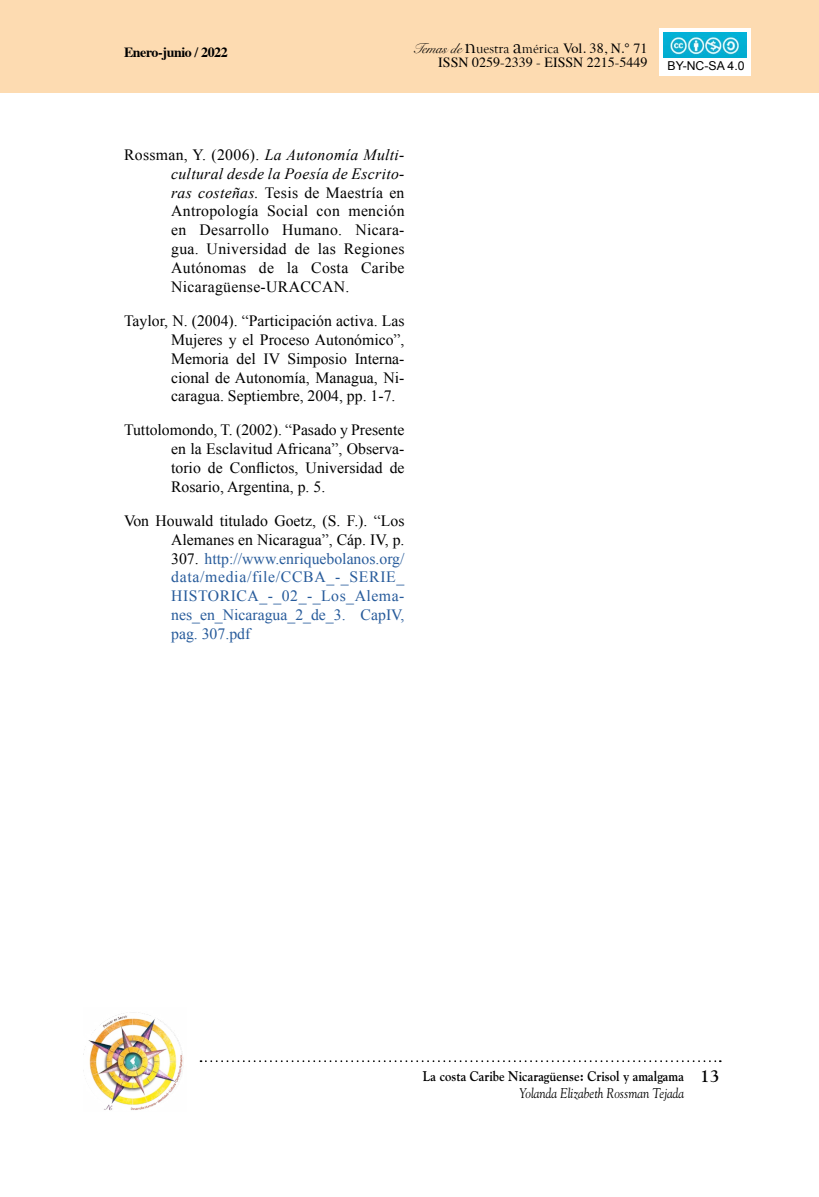
<style>
.page{position:relative;width:819px;height:1197px;background:#fff}
.page>*{position:absolute;margin:0;border:0;box-sizing:border-box;transform-origin:0 0}
.t1{font:15.75px/18.9px "Times New Roman";color:#000;text-align:justify}
.t2{font:15.75px/18.9px "Times New Roman";color:#275b9b;text-align:justify}
.t3{font:14.17px "Goudy Old Style T";color:#000}
.t4{font:700 14px/16.8px "Goudy";color:#000;scale:.9 1}
.t5{font:14px "Times";color:#000}
.t6{font:700 14px "Times";letter-spacing:-.03em;color:#000}
.t7{font:12.25px "Arial";color:#000}
.s1{font-family:"Snell Roundhand"}
.s2{font-size:21.18px}
.s3{font-family:"Times"}
.s4{font-family:"Times";font-size:14px}
.s5{font-style:italic}
.s6{color:#000}
.s7{font-size:17.5px}
.s8{font-weight:400;font-style:italic}
</style>
<div class="page">
<div style="left:0;top:0;width:819px;height:93px;background:#fddbb1"></div>
<svg style="left:201px;top:1060px;width:520px;height:2px"></svg>
<img style="left:84px;top:1012px;width:99px;height:99px">
<div style="left:659px;top:29px;width:91px;height:47px;background:#fff"></div>
<img style="left:664px;top:32px;width:83px;height:25px">
<p class="t6" style="left:124px;top:39px;width:105px">Enero-junio / 2022</p>
<p class="t3" style="left:412px;top:41px;width:237px"><span class="s1">Temas de</span> <span class="s2">n</span>uestra <span class="s2">a</span>mérica <span class="s3">Vol. 38,</span> <span class="s4">N.° 71</span></p>
<p class="t5" style="left:438px;top:49px;width:211px">ISSN 0259-2339 - EISSN 2215-5449</p>
<p class="t7" style="left:668px;top:57px;width:79px">BY-NC-SA 4.0</p>
<p class="t1" style="left:171px;top:145px;width:235px;text-indent:-47px">Rossman, Y. (2006). <span class="s5">La Autonomía Multi&shy;cultural desde la Poesía de Escrito&shy;ras costeñas.</span> Tesis de Maestría en Antropología Social con mención en Desarrollo Humano. Nicara&shy;gua. Universidad de las Regiones Autónomas de la Costa Caribe Nicaragüense-URACCAN.</p>
<p class="t1" style="left:171px;top:311px;width:235px;text-indent:-47px">Taylor, N. (2004). “Participación activa. Las Mujeres y el Proceso Autonómico”, Memoria del IV Simposio Interna&shy;cional de Autonomía, Managua, Ni&shy;caragua. Septiembre, 2004, pp. 1-7.</p>
<p class="t1" style="left:171px;top:420px;width:235px;text-indent:-47px">Tuttolomondo, T. (2002). “Pasado y Presente en la Esclavitud Africana”, Observa&shy;torio de Conflictos, Universidad de Rosario, Argentina, p. 5.</p>
<p class="t2" style="left:171px;top:511px;width:235px;text-indent:-47px"><span class="s6">Von Houwald titulado Goetz, (S. F.). “Los Alemanes en Nicaragua”, Cáp. IV, p.<br>307.</span> http://www.enriquebolanos.org/ data/media/file/CCBA_-_SERIE_ HISTORICA_-_02_-_Los_Alema&shy;nes_en_Nicaragua_2_de_3. CapIV, pag. 307.pdf</p>
<p class="t4" style="left:519px;top:1068px;width:224px;text-indent:-97px">La costa Caribe Nicaragüense: Crisol y amalgama <span class="s7">13<br></span><span class="s8">Yolanda Elizabeth Rossman Tejada</span></p>
</div>
